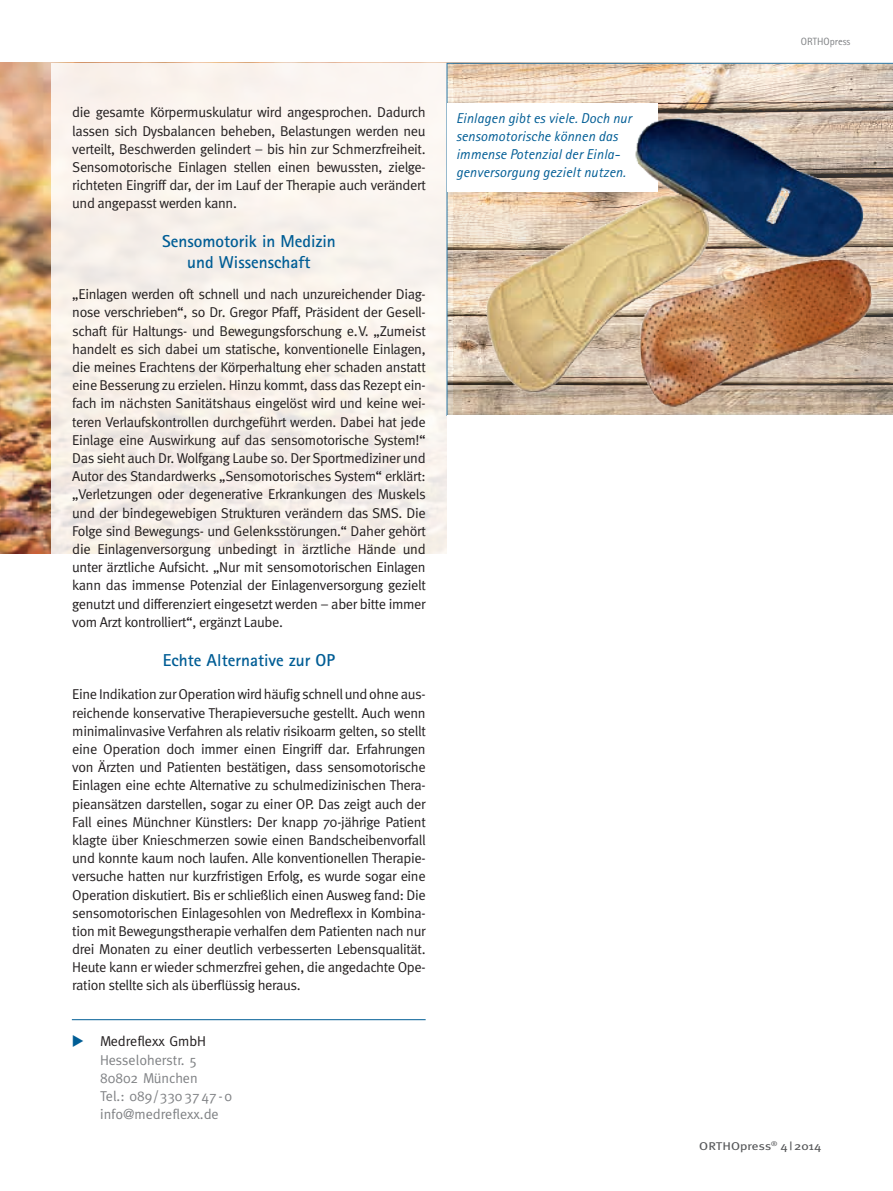
<style>
.page{position:relative;width:893px;height:1191px;background:#fff}
.page>*{position:absolute;margin:0;border:0;box-sizing:border-box;transform-origin:0 0}
.t1{font:700 17.25px/20.7px "Rotis Sans Serif";color:#005d95;text-align:center}
.t2{font:14.25px/18.1px "Meta Normal";letter-spacing:-.025em;color:#231f20;text-align:justify}
.t3{font:italic 14.25px/18.1px "Rotis Sans Serif";letter-spacing:.01em;color:#005d95}
.t4{font:14.25px/18.1px "Meta";color:#808285}
.t5{font:14.25px "Meta";color:#231f20}
.t6{font:11.25px "Meta Plus";color:#57585a;scale:1.2 1}
.t7{font:10.5px "Rotis Sans Serif";color:#808285}
</style>
<div class="page">
<img style="left:0;top:63px;width:51px;height:491px">
<svg style="left:51px;top:63px;width:396px;height:491px;fill:#f9f3ec"></svg>
<svg style="left:446px;top:63px;width:447px;height:353px;background:#d7c6b4"></svg>
<div style="left:448px;top:103px;width:210px;height:89px;background:#fff"></div>
<img style="left:479px;top:107px;width:396px;height:303px">
<hr style="left:72px;top:1019px;width:354px;height:1px;background:#005d95">
<p class="t2" style="left:72px;top:103px;width:355px">die gesamte Körpermuskulatur wird angesprochen. Dadurch lassen sich Dysbalancen beheben, Belastungen werden neu verteilt, Beschwerden gelindert – bis hin zur Schmerzfreiheit.<br>Sensomotorische Einlagen stellen einen bewussten, zielge&shy;richteten Eingriff dar, der im Lauf der Therapie auch verändert und angepasst werden kann.</p>
<p class="t1" style="left:162px;top:231px;width:175px">Sensomotorik in Medizin und Wissenschaft</p>
<p class="t2" style="left:72px;top:285px;width:355px">„Einlagen werden oft schnell und nach unzureichender Diag&shy;nose verschrieben“, so Dr. Gregor Pfaff, Präsident der Gesell&shy;schaft für Haltungs- und Bewegungsforschung e.V. „Zumeist handelt es sich dabei um statische, konventionelle Einlagen, die meines Erachtens der Körperhaltung eher schaden anstatt eine Besserung zu erzielen. Hinzu kommt, dass das Rezept ein&shy;fach im nächsten Sanitätshaus eingelöst wird und keine wei&shy;teren Verlaufskontrollen durchgeführt werden. Dabei hat jede Einlage eine Auswirkung auf das sensomotorische System!“ Das sieht auch Dr. Wolfgang Laube so. Der Sportmediziner und Autor des Standardwerks „Sensomotorisches System“ erklärt: „Verletzungen oder degenerative Erkrankungen des Muskels und der bindegewebigen Strukturen verändern das SMS. Die Folge sind Bewegungs- und Gelenksstörungen.“ Daher gehört die Einlagenversorgung unbedingt in ärztliche Hände und unter ärztliche Aufsicht. „Nur mit sensomotorischen Einlagen kann das immense Potenzial der Einlagenversorgung gezielt genutzt und differenziert eingesetzt werden – aber bitte immer vom Arzt kontrolliert“, ergänzt Laube.</p>
<p class="t1" style="left:163px;top:649px;width:174px">Echte Alternative zur OP</p>
<p class="t2" style="left:72px;top:685px;width:355px">Eine Indikation zur Operation wird häufig schnell und ohne aus&shy;reichende konservative Therapieversuche gestellt. Auch wenn minimalinvasive Verfahren als relativ risikoarm gelten, so stellt eine Operation doch immer einen Eingriff dar. Erfahrungen von Ärzten und Patienten bestätigen, dass sensomotorische Einlagen eine echte Alternative zu schulmedizinischen Thera&shy;pieansätzen darstellen, sogar zu einer OP. Das zeigt auch der Fall eines Münchner Künstlers: Der knapp 70-jährige Patient klagte über Knieschmerzen sowie einen Bandscheibenvorfall und konnte kaum noch laufen. Alle konventionellen Therapie&shy;versuche hatten nur kurzfristigen Erfolg, es wurde sogar eine Operation diskutiert. Bis er schließlich einen Ausweg fand: Die sensomotorischen Einlagesohlen von Medreflexx in Kombina&shy;tion mit Bewegungstherapie verhalfen dem Patienten nach nur drei Monaten zu einer deutlich verbesserten Lebensqualität.<br>Heute kann er wieder schmerzfrei gehen, die angedachte Ope&shy;ration stellte sich als überflüssig heraus.</p>
<p class="t5" style="left:100px;top:1033px;width:108px">Medreflexx GmbH</p>
<p class="t4" style="left:100px;top:1050px;width:133px">Hesseloherstr. 5<br>80802 München<br>Tel.: 089/3303747-0 info@medreflexx.de</p>
<p class="t3" style="left:456px;top:109px;width:177px">Einlagen gibt es viele. Doch nur sensomotorische können das immense Potenzial der Einla&shy;genversorgung gezielt nutzen.</p>
<p class="t7" style="left:801px;top:35px;width:51px">ORTHOpress</p>
<p class="t6" style="left:699px;top:1139px;width:103px">ORTHOpress<sup>®</sup> 4|2014</p>
</div>
